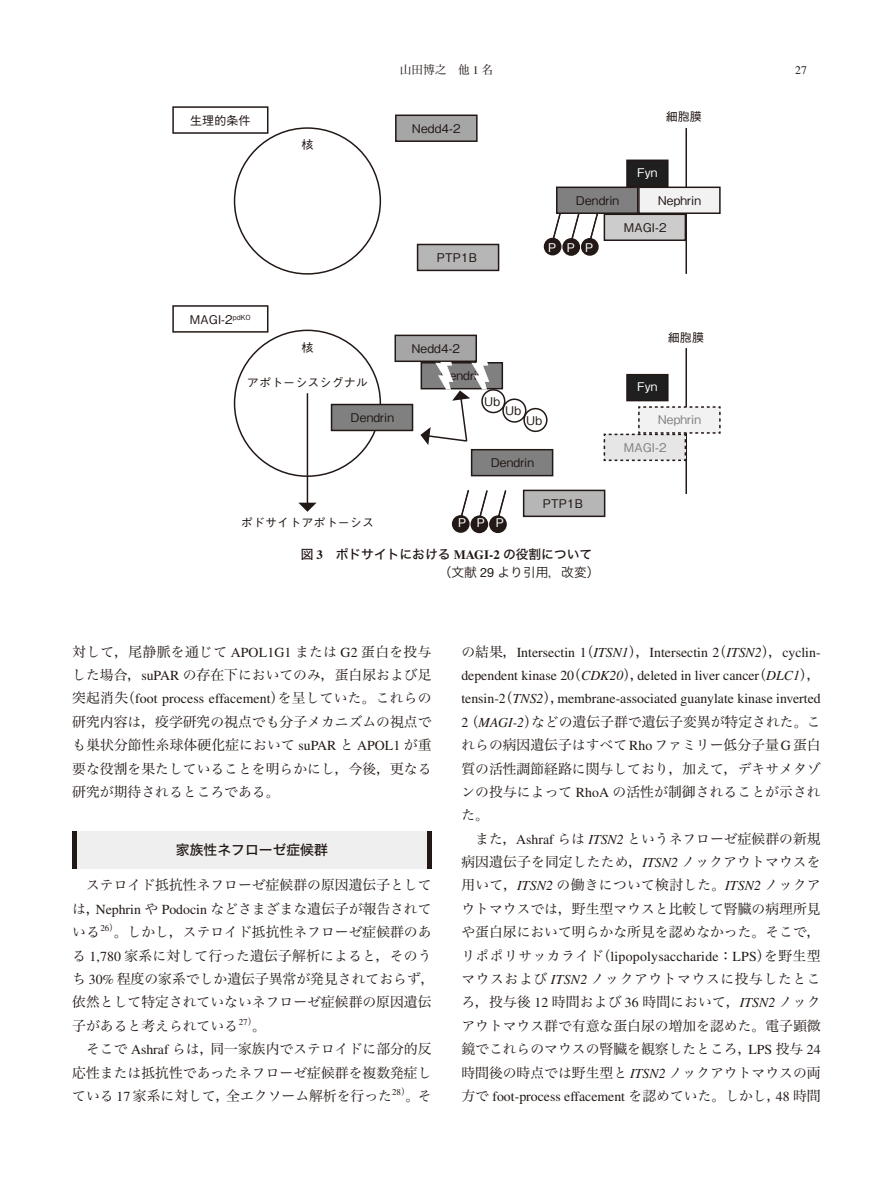
<style>
.page{position:relative;width:893px;height:1191px;background:#fff}
.page>*{position:absolute;margin:0;border:0;box-sizing:border-box;transform-origin:0 0}
.t1{font:13.8px/23.4px "Hira Min Pro W3";color:#221815}
.t2{font:13.8px/23.4px "Times LT Std";color:#221815;text-align:justify}
.t3{font:13.8px "Hira Kaku Std W5";color:#221815}
.t4{font:12.75px "Hira Kaku Std W5";color:#221815}
.t5{font:12.75px "Hira Kaku Pro W3";color:#221815}
.t6{font:500 12px "Gothic BBB Pro";letter-spacing:.01em;color:#221815}
.t7{font:500 12px "Gothic BBB Pro";letter-spacing:.01em;color:#808080}
.t8{font:500 12px "Gothic BBB Pro";letter-spacing:.01em;color:#fff}
.t9{font:11.7px "Hira Min Pro W3";color:#221815}
.t10{font:11.7px "Times LT Std";color:#221815}
.s1{font-family:"Times LT Std"}
.s2{font-family:"Times LT Std";font-weight:700}
.s3{font-family:"Helvetica Neue LT Std"}
.s4{font-family:"Hira Min Pro W3"}
.s5{font-style:italic}
.s6{font-family:"Times LT Std";font-style:italic}
</style>
<div class="page">
<div style="left:72px;top:831px;width:360px;height:37px;background:#efefef"></div>
<div style="left:72px;top:831px;width:5px;height:37px;background:#221815"></div>
<div style="left:427px;top:831px;width:5px;height:37px;background:#221815"></div>
<hr style="left:685px;top:348px;width:2px;height:146px;background:#221815">
<div style="left:627px;top:160px;width:41px;height:26px;background:#1f1f1f"></div>
<div style="left:626px;top:159px;width:42px;height:28px;border:2px solid #221815"></div>
<hr style="left:685px;top:128px;width:2px;height:146px;background:#221815">
<div style="left:582px;top:239px;width:16px;height:16px;background:#221815;border-radius:50%"></div>
<div style="left:581px;top:238px;width:18px;height:18px;border:2px solid #221815;border-radius:50%"></div>
<svg style="left:589px;top:214px;width:9px;height:27px"></svg>
<div style="left:563px;top:239px;width:16px;height:16px;background:#221815;border-radius:50%"></div>
<div style="left:562px;top:238px;width:18px;height:18px;border:2px solid #221815;border-radius:50%"></div>
<svg style="left:570px;top:214px;width:10px;height:27px"></svg>
<div style="left:544px;top:238px;width:17px;height:17px;background:#221815;border-radius:50%"></div>
<div style="left:544px;top:238px;width:17px;height:17px;border:2px solid #221815;border-radius:50%"></div>
<svg style="left:551px;top:214px;width:10px;height:27px"></svg>
<div style="left:604px;top:214px;width:81px;height:26px;background:#ccc"></div>
<div style="left:604px;top:213px;width:82px;height:28px;border:2px solid #221815"></div>
<div style="left:418px;top:244px;width:81px;height:26px;background:#b6b6b6"></div>
<div style="left:417px;top:244px;width:82px;height:27px;border:2px solid #221815"></div>
<div style="left:396px;top:115px;width:81px;height:26px;background:#a6a6a6"></div>
<div style="left:395px;top:114px;width:83px;height:28px;border:2px solid #221815"></div>
<div style="left:557px;top:187px;width:81px;height:26px;background:#808080"></div>
<div style="left:556px;top:186px;width:82px;height:28px;border:2px solid #221815"></div>
<div style="left:639px;top:187px;width:81px;height:26px;background:#f2f2f2"></div>
<div style="left:638px;top:186px;width:83px;height:28px;border:2px solid #221815"></div>
<div style="left:627px;top:375px;width:41px;height:25px;background:#1f1f1f"></div>
<div style="left:626px;top:374px;width:42px;height:27px;border:2px solid #221815"></div>
<div style="left:490px;top:516px;width:16px;height:16px;background:#221815;border-radius:50%"></div>
<div style="left:489px;top:515px;width:18px;height:18px;border:2px solid #221815;border-radius:50%"></div>
<svg style="left:497px;top:490px;width:10px;height:28px"></svg>
<div style="left:481px;top:389px;width:24px;height:24px;border:2px solid #221815;border-radius:50%"></div>
<div style="left:523px;top:408px;width:24px;height:24px;border:2px solid #221815;border-radius:50%"></div>
<div style="left:502px;top:398px;width:24px;height:25px;border:2px solid #221815;border-radius:50%"></div>
<div style="left:471px;top:516px;width:16px;height:16px;background:#221815;border-radius:50%"></div>
<div style="left:470px;top:515px;width:18px;height:18px;border:2px solid #221815;border-radius:50%"></div>
<svg style="left:478px;top:490px;width:10px;height:28px"></svg>
<div style="left:453px;top:516px;width:16px;height:16px;background:#221815;border-radius:50%"></div>
<div style="left:452px;top:515px;width:18px;height:18px;border:2px solid #221815;border-radius:50%"></div>
<svg style="left:460px;top:490px;width:10px;height:28px"></svg>
<svg style="left:603px;top:405px;width:118px;height:57px"></svg>
<div style="left:395px;top:335px;width:81px;height:26px;background:#a6a6a6"></div>
<div style="left:394px;top:334px;width:83px;height:28px;border:2px solid #221815"></div>
<div style="left:472px;top:450px;width:81px;height:25px;background:#808080"></div>
<div style="left:471px;top:449px;width:82px;height:27px;border:2px solid #221815"></div>
<div style="left:332px;top:404px;width:80px;height:26px;background:#808080"></div>
<div style="left:331px;top:404px;width:82px;height:27px;border:2px solid #221815"></div>
<div style="left:421px;top:363px;width:81px;height:26px;background:#808080"></div>
<div style="left:421px;top:362px;width:82px;height:27px;border:2px solid #221815"></div>
<div style="left:524px;top:490px;width:81px;height:26px;background:#b6b6b6"></div>
<div style="left:523px;top:489px;width:82px;height:28px;border:2px solid #221815"></div>
<svg style="left:420px;top:362px;width:69px;height:83px"></svg>
<hr style="left:307px;top:393px;width:1px;height:111px;background:#221815">
<svg style="left:298px;top:502px;width:19px;height:10px"></svg>
<div style="left:172px;top:106px;width:96px;height:28px;border:2px solid #221815"></div>
<div style="left:172px;top:305px;width:96px;height:28px;border:2px solid #221815"></div>
<p class="t9" style="left:400px;top:60px;width:95px">山田博之　他 <span class="s1">1</span> 名</p>
<p class="t10" style="left:795px;top:64px;width:13px">27</p>
<p class="t6" style="left:190px;top:111px;width:62px">生理的条件</p>
<p class="t6" style="left:666px;top:107px;width:38px">細胞膜</p>
<p class="t6" style="left:412px;top:118px;width:50px">Nedd4-2</p>
<p class="t6" style="left:301px;top:135px;width:13px">核</p>
<p class="t6" style="left:437px;top:247px;width:42px">PTP1B</p>
<p class="t8" style="left:637px;top:162px;width:22px">Fyn</p>
<p class="t6" style="left:576px;top:190px;width:45px">Dendrin</p>
<p class="t6" style="left:658px;top:190px;width:45px">Nephrin</p>
<p class="t8" style="left:548px;top:238px;width:47px">PPP</p>
<p class="t6" style="left:624px;top:217px;width:44px">MAGI-2</p>
<p class="t6" style="left:190px;top:310px;width:63px">MAGI-2<sup>pdKO</sup></p>
<p class="t6" style="left:301px;top:337px;width:13px">核</p>
<p class="t6" style="left:247px;top:372px;width:123px">アポトーシスシグナル</p>
<p class="t6" style="left:351px;top:407px;width:45px">Dendrin</p>
<p class="t6" style="left:411px;top:338px;width:50px">Nedd4-2</p>
<p class="t6" style="left:440px;top:366px;width:45px">Dendrin</p>
<p class="t6" style="left:484px;top:392px;width:17px">Ub</p>
<p class="t6" style="left:505px;top:401px;width:17px">Ub</p>
<p class="t6" style="left:526px;top:411px;width:17px">Ub</p>
<p class="t6" style="left:491px;top:453px;width:45px">Dendrin</p>
<p class="t6" style="left:543px;top:493px;width:42px">PTP1B</p>
<p class="t6" style="left:668px;top:327px;width:38px">細胞膜</p>
<p class="t8" style="left:637px;top:377px;width:22px">Fyn</p>
<p class="t7" style="left:658px;top:410px;width:45px">Nephrin</p>
<p class="t7" style="left:624px;top:437px;width:44px">MAGI-2</p>
<p class="t6" style="left:241px;top:513px;width:135px">ポドサイトアポトーシス</p>
<p class="t8" style="left:496px;top:513px;width:10px">P</p>
<p class="t8" style="left:458px;top:513px;width:28px">P P</p>
<p class="t4" style="left:301px;top:544px;width:293px">図 <span class="s2">3</span>　ポドサイトにおける <span class="s2">MAGI-2</span> の役割について</p>
<p class="t5" style="left:439px;top:561px;width:162px">（文献 <span class="s3">29</span> より引用，改変）</p>
<p class="t1" style="left:72px;top:638px;width:361px">対して，尾静脈を通じて <span class="s1">APOL1G1</span> または <span class="s1">G2</span> 蛋白を投与した場合，<span class="s1">suPAR</span> の存在下においてのみ，蛋白尿および足</p>
<p class="t2" style="left:72px;top:687px;width:361px"><span class="s4">突起消失（</span>foot process effacement<span class="s4">）を呈していた。これらの</span></p>
<p class="t1" style="left:72px;top:708px;width:361px;text-align:justify">研究内容は，疫学研究の視点でも分子メカニズムの視点でも巣状分節性糸球体硬化症において <span class="s1">suPAR</span> と <span class="s1">APOL1</span> が重要な役割を果たしていることを明らかにし，今後，更なる研究が期待されるところである。</p>
<p class="t3" style="left:176px;top:839px;width:154px">家族性ネフローゼ症候群</p>
<p class="t1" style="left:72px;top:872px;width:364px">　ステロイド抵抗性ネフローゼ症候群の原因遺伝子としては，<span class="s1">Nephrin</span> や <span class="s1">Podocin</span> などさまざまな遺伝子が報告されている<sup>26</sup><sup>）</sup>。しかし，ステロイド抵抗性ネフローゼ症候群のある <span class="s1">1,780</span> 家系に対して行った遺伝子解析によると，そのうち <span class="s1">30%</span> 程度の家系でしか遺伝子異常が発見されておらず，依然として特定されていないネフローゼ症候群の原因遺伝子があると考えられている<sup>27</sup><sup>）</sup>。<br>　そこで <span class="s1">Ashraf</span> らは，同一家族内でステロイドに部分的反応性または抵抗性であったネフローゼ症候群を複数発症している <span class="s1">17</span> 家系に対して，全エクソーム解析を行った<sup>28</sup><sup>）</sup>。そ</p>
<p class="t2" style="left:461px;top:640px;width:361px"><span class="s4">の結果，</span>Intersectin 1<span class="s4">（</span><span class="s5">ITSN1</span><span class="s4">），</span>Intersectin 2<span class="s4">（</span><span class="s5">ITSN2</span><span class="s4">），</span>cyclin&shy;dependent kinase 20<span class="s4">（</span><span class="s5">CDK20</span><span class="s4">），</span>deleted in liver cancer<span class="s4">（</span><span class="s5">DLC1</span><span class="s4">），</span>tensin-2<span class="s4">（</span><span class="s5">TNS2</span><span class="s4">），</span>membrane-associated guanylate kinase inverted</p>
<p class="t1" style="left:461px;top:708px;width:361px"><span class="s1">2</span> （<span class="s6">MAGI-2</span>）などの遺伝子群で遺伝子変異が特定された。これらの病因遺伝子はすべて<span class="s1">Rho</span>ファミリー低分子量<span class="s1">G</span>蛋白質の活性調節経路に関与しており，加えて，デキサメタゾンの投与によって <span class="s1">RhoA</span> の活性が制御されることが示された。<br>　また，<span class="s1">Ashraf</span> らは <span class="s6">ITSN2</span> というネフローゼ症候群の新規病因遺伝子を同定したため，<span class="s6">ITSN2</span> ノックアウトマウスを用いて，<span class="s6">ITSN2</span> の働きについて検討した。<span class="s6">ITSN2</span> ノックアウトマウスでは，野生型マウスと比較して腎臓の病理所見や蛋白尿において明らかな所見を認めなかった。そこで，</p>
<p class="t2" style="left:461px;top:944px;width:361px"><span class="s4">リポポリサッカライド（</span>lipopolysaccharide<span class="s4">：</span>LPS<span class="s4">）を野生型</span></p>
<p class="t1" style="left:461px;top:966px;width:361px;text-align:justify">マウスおよび <span class="s6">ITSN2</span> ノックアウトマウスに投与したところ，投与後 <span class="s1">12</span> 時間および <span class="s1">36</span> 時間において，<span class="s6">ITSN2</span> ノックアウトマウス群で有意な蛋白尿の増加を認めた。電子顕微鏡でこれらのマウスの腎臓を観察したところ，<span class="s1">LPS</span> 投与 <span class="s1">24</span>時間後の時点では野生型と <span class="s6">ITSN2</span> ノックアウトマウスの両</p>
<p class="t2" style="left:461px;top:1084px;width:361px"><span class="s4">方で</span> foot-process effacement <span class="s4">を認めていた。しかし，</span>48 <span class="s4">時間</span></p>
</div>
